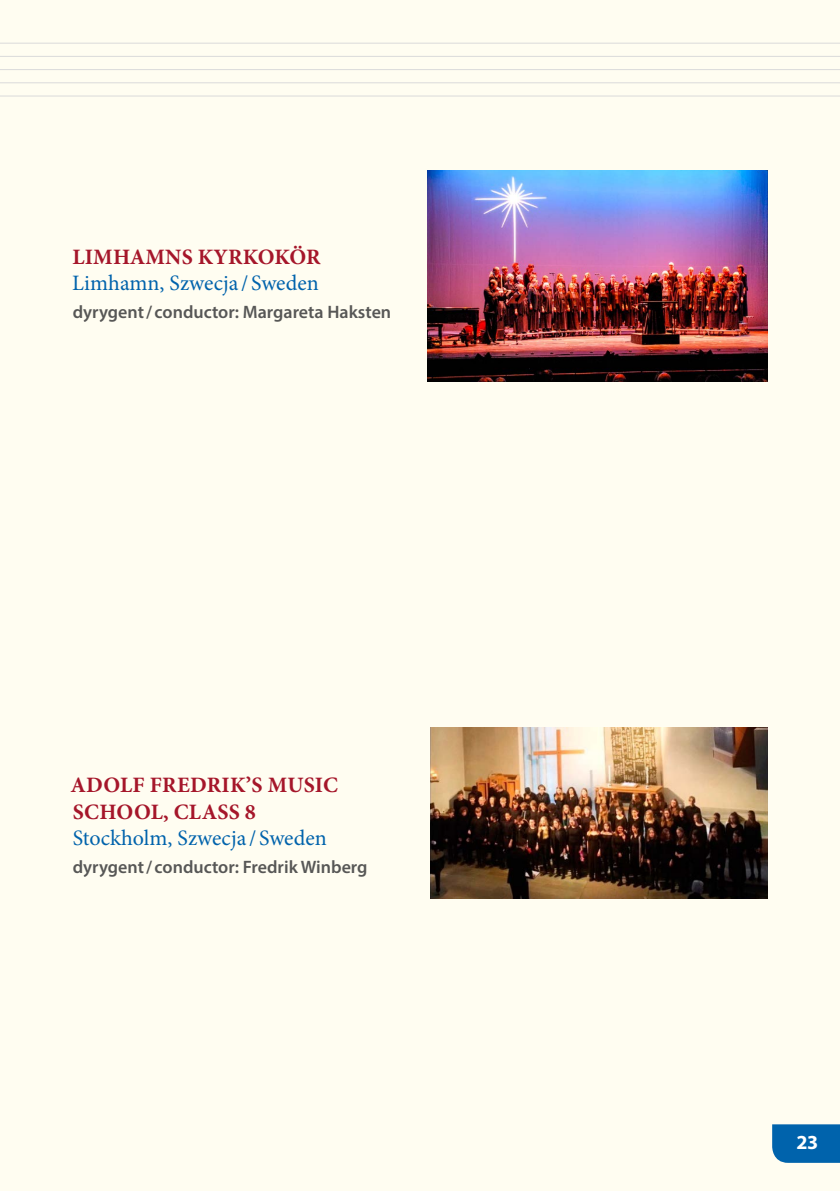
<style>
.page{position:relative;width:840px;height:1191px;background:#fff}
.page>*{position:absolute;margin:0;border:0;box-sizing:border-box;transform-origin:0 0}
.t1{font:22px "Minion Pro";color:#0063ac}
.t2{font:700 22px/26.4px "Minion Pro";letter-spacing:.075em;color:#a5162a}
.t3{font:700 22px "Minion Pro";letter-spacing:.04em;color:#a5162a}
.t4{font:700 20px "Myriad Pro";color:#fff}
.t5{font:600 18px "Myriad Pro";color:#575756}
</style>
<div class="page">
<div style="left:0;top:0;width:839px;height:1191px;background:#fffdf1"></div>
<div style="left:772px;top:1124px;width:67px;height:38px;background:#0063ac"></div>
<hr style="left:0;top:96px;width:839px;height:1px;background:#dadada">
<hr style="left:0;top:82px;width:839px;height:1px;background:#dadada">
<hr style="left:0;top:69px;width:839px;height:1px;background:#dadada">
<hr style="left:0;top:56px;width:839px;height:1px;background:#dadada">
<hr style="left:0;top:43px;width:839px;height:1px;background:#dadada">
<img style="left:430px;top:728px;width:337px;height:171px">
<img style="left:427px;top:170px;width:340px;height:212px">
<p class="t3" style="left:72px;top:241px;width:158px">LIMHAMNS KYRKOK</p>
<p class="t3" style="left:289px;top:241px;width:31px">ÖR</p>
<p class="t1" style="left:72px;top:268px;width:248px">Limhamn, Szwecja / Sweden</p>
<p class="t5" style="left:73px;top:300px;width:320px">dyrygent/ conductor: Margareta Haksten</p>
<p class="t2" style="left:70px;top:771px;width:268px">ADOLF FREDRIK’S MUSIC<br>SCHOOL, CLASS 8</p>
<p class="t1" style="left:73px;top:823px;width:255px">Stockholm, Szwecja / Sweden</p>
<p class="t5" style="left:73px;top:855px;width:296px">dyrygent/ conductor: Fredrik Winberg</p>
<p class="t4" style="left:795px;top:1129px;width:23px">23</p>
</div>
